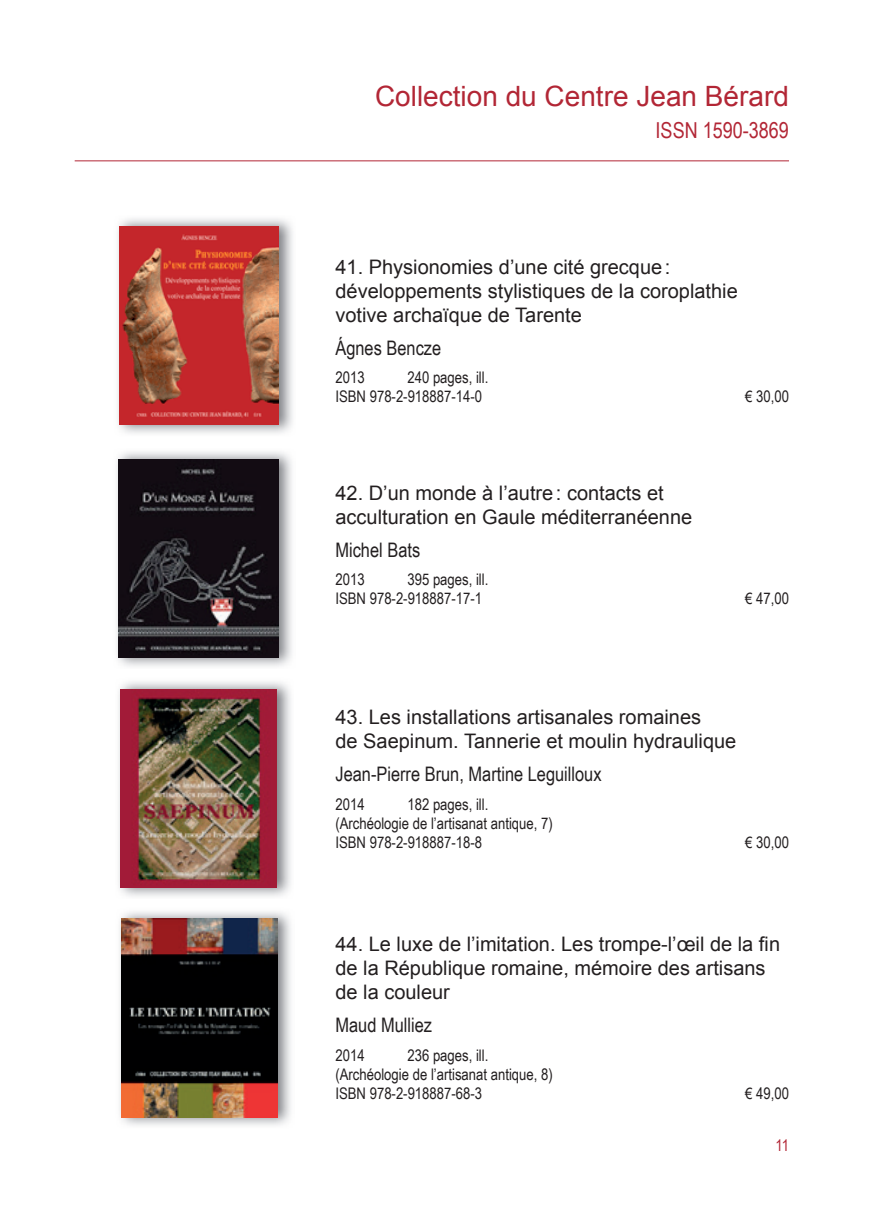
<style>
.page{position:relative;width:874px;height:1224px;background:#fff}
.page>*{position:absolute;margin:0;border:0;box-sizing:border-box;transform-origin:0 0}
.t1{font:28px "Arial";color:#b22635}
.t2{font:22px "Arial Narrow";color:#b22635}
.t3{font:20px/24px "Arial";color:#231f20}
.t4{font:20px "Arial Narrow";color:#231f20}
.t5{font:16px/19.2px "Arial Narrow";color:#231f20}
.t6{font:16px "Arial Narrow";color:#b22635}
</style>
<div class="page">
<hr style="left:75px;top:161px;width:714px;height:1px;background:#b22635">
<img style="left:117px;top:218px;width:176px;height:216px">
<img style="left:119px;top:227px;width:160px;height:198px">
<img style="left:116px;top:451px;width:176px;height:216px">
<img style="left:119px;top:459px;width:159px;height:199px">
<img style="left:118px;top:681px;width:173px;height:216px">
<img style="left:121px;top:689px;width:156px;height:198px">
<img style="left:119px;top:911px;width:172px;height:215px">
<img style="left:121px;top:919px;width:156px;height:198px">
<h1 class="t1" style="left:375px;top:78px;width:415px">Collection du Centre Jean Bérard</h1>
<p class="t2" style="left:656px;top:114px;width:135px">ISSN 1590-3869</p>
<p class="t3" style="left:335px;top:255px;width:404px">41. Physionomies d’une cité grecque : développements stylistiques de la coroplathie votive archaïque de Tarente</p>
<p class="t4" style="left:335px;top:333px;width:107px">Ágnes Bencze</p>
<p class="t5" style="left:335px;top:367px;width:31px">2013</p>
<p class="t5" style="left:335px;top:367px;width:154px;text-indent:72px">240 pages, ill.<br>ISBN 978-2-918887-14-0</p>
<p class="t5" style="left:745px;top:386px;width:45px">€ 30,00</p>
<p class="t3" style="left:335px;top:481px;width:358px">42. D’un monde à l’autre : contacts et acculturation en Gaule méditerranéenne</p>
<p class="t4" style="left:335px;top:535px;width:86px">Michel Bats</p>
<p class="t5" style="left:335px;top:569px;width:31px">2013</p>
<p class="t5" style="left:335px;top:569px;width:154px;text-indent:72px">395 pages, ill.<br>ISBN 978-2-918887-17-1</p>
<p class="t5" style="left:745px;top:588px;width:45px">€ 47,00</p>
<p class="t3" style="left:335px;top:706px;width:402px">43. Les installations artisanales romaines<br>de Saepinum. Tannerie et moulin hydraulique</p>
<p class="t4" style="left:335px;top:760px;width:268px">Jean-Pierre Brun, Martine Leguilloux</p>
<p class="t5" style="left:335px;top:794px;width:31px">2014</p>
<p class="t5" style="left:335px;top:794px;width:219px;text-indent:72px">182 pages, ill. (Archéologie de l’artisanat antique, 7)<br>ISBN 978-2-918887-18-8</p>
<p class="t5" style="left:745px;top:832px;width:45px">€ 30,00</p>
<p class="t3" style="left:335px;top:933px;width:446px">44. Le luxe de l’imitation. Les trompe-l’œil de la fin de la République romaine, mémoire des artisans de la couleur</p>
<p class="t4" style="left:335px;top:1011px;width:98px">Maud Mulliez</p>
<p class="t5" style="left:335px;top:1045px;width:31px">2014</p>
<p class="t5" style="left:335px;top:1045px;width:219px;text-indent:72px">236 pages, ill. (Archéologie de l’artisanat antique, 8)<br>ISBN 978-2-918887-68-3</p>
<p class="t5" style="left:745px;top:1083px;width:45px">€ 49,00</p>
<p class="t6" style="left:775px;top:1134px;width:15px">11</p>
</div>
